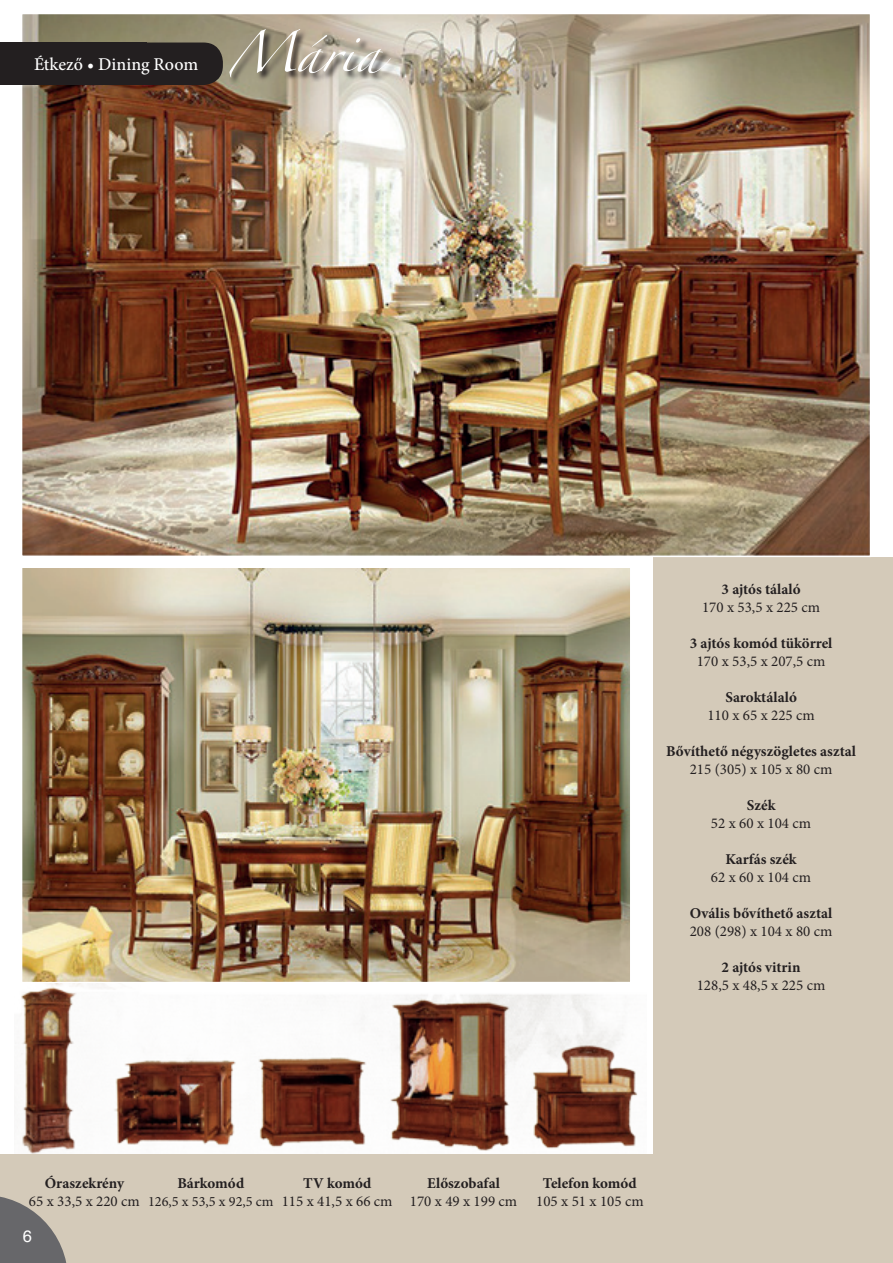
<style>
.page{position:relative;width:893px;height:1263px;background:#fff}
.page>*{position:absolute;margin:0;border:0;box-sizing:border-box;transform-origin:0 0}
.t1{font:500 18px "Minion Pro";color:#fff}
.t2{font:16.5px "Helvetica";color:#fff}
.t3{font:700 15px "Minion Pro";color:#231f20}
.t4{font:15px "Minion Pro";color:#231f20}
.t5{font:14.25px "Minion Pro";color:#231f20}
</style>
<div class="page">
<img style="left:24px;top:569px;width:604px;height:411px">
<div style="left:21px;top:566px;width:610px;height:417px;border:2px solid #fff"></div>
<img style="left:14px;top:983px;width:632px;height:172px">
<div style="left:653px;top:557px;width:240px;height:706px;background:#d4cab9"></div>
<div style="left:0;top:1155px;width:685px;height:108px;background:#d4cab9"></div>
<img style="left:24px;top:16px;width:844px;height:538px">
<div style="left:59px;top:43px;width:164px;height:42px;background:#231f20;border-radius:20px"></div>
<div style="left:0;top:43px;width:147px;height:42px;background:#231f20"></div>
<svg style="left:229px;top:29px;width:170px;height:57px;background:#c4bead"></svg>
<svg style="left:229px;top:29px;width:162px;height:49px;background:#b1aa9a"></svg>
<svg style="left:0;top:1196px;width:67px;height:67px"></svg>
<p class="t1" style="left:34px;top:52px;width:166px">Étkező • Dining Room</p>
<p class="t3" style="left:722px;top:579px;width:81px">3 ajtós tálaló</p>
<p class="t4" style="left:702px;top:597px;width:120px">170 x 53,5 x 225 cm</p>
<p class="t3" style="left:690px;top:633px;width:144px">3 ajtós komód tükörrel</p>
<p class="t4" style="left:697px;top:651px;width:130px">170 x 53,5 x 207,5 cm</p>
<p class="t3" style="left:725px;top:687px;width:73px">Saroktálaló</p>
<p class="t4" style="left:707px;top:705px;width:109px">110 x 65 x 225 cm</p>
<p class="t3" style="left:666px;top:741px;width:191px">Bővíthető négyszögletes asztal</p>
<p class="t4" style="left:690px;top:759px;width:144px">215 (305) x 105 x 80 cm</p>
<p class="t3" style="left:747px;top:795px;width:30px">Szék</p>
<p class="t4" style="left:711px;top:813px;width:102px">52 x 60 x 104 cm</p>
<p class="t3" style="left:725px;top:849px;width:73px">Karfás szék</p>
<p class="t4" style="left:711px;top:867px;width:102px">62 x 60 x 104 cm</p>
<p class="t3" style="left:690px;top:903px;width:144px">Ovális bővíthető asztal</p>
<p class="t4" style="left:690px;top:921px;width:144px">208 (298) x 104 x 80 cm</p>
<p class="t3" style="left:722px;top:957px;width:80px">2 ajtós vitrin</p>
<p class="t4" style="left:697px;top:975px;width:130px">128,5 x 48,5 x 225 cm</p>
<p class="t3" style="left:45px;top:1173px;width:81px">Óraszekrény</p>
<p class="t4" style="left:29px;top:1191px;width:112px">65 x 33,5 x 220 cm</p>
<p class="t2" style="left:23px;top:1223px;width:11px">6</p>
<p class="t3" style="left:177px;top:1173px;width:68px">Bárkomód</p>
<p class="t5" style="left:148px;top:1192px;width:127px">126,5 x 53,5 x 92,5 cm</p>
<p class="t3" style="left:303px;top:1173px;width:70px">TV komód</p>
<p class="t4" style="left:282px;top:1191px;width:112px">115 x 41,5 x 66 cm</p>
<p class="t3" style="left:427px;top:1173px;width:74px">Előszobafal</p>
<p class="t4" style="left:410px;top:1191px;width:109px">170 x 49 x 199 cm</p>
<p class="t3" style="left:543px;top:1173px;width:95px">Telefon komód</p>
<p class="t4" style="left:536px;top:1191px;width:109px">105 x 51 x 105 cm</p>
</div>
